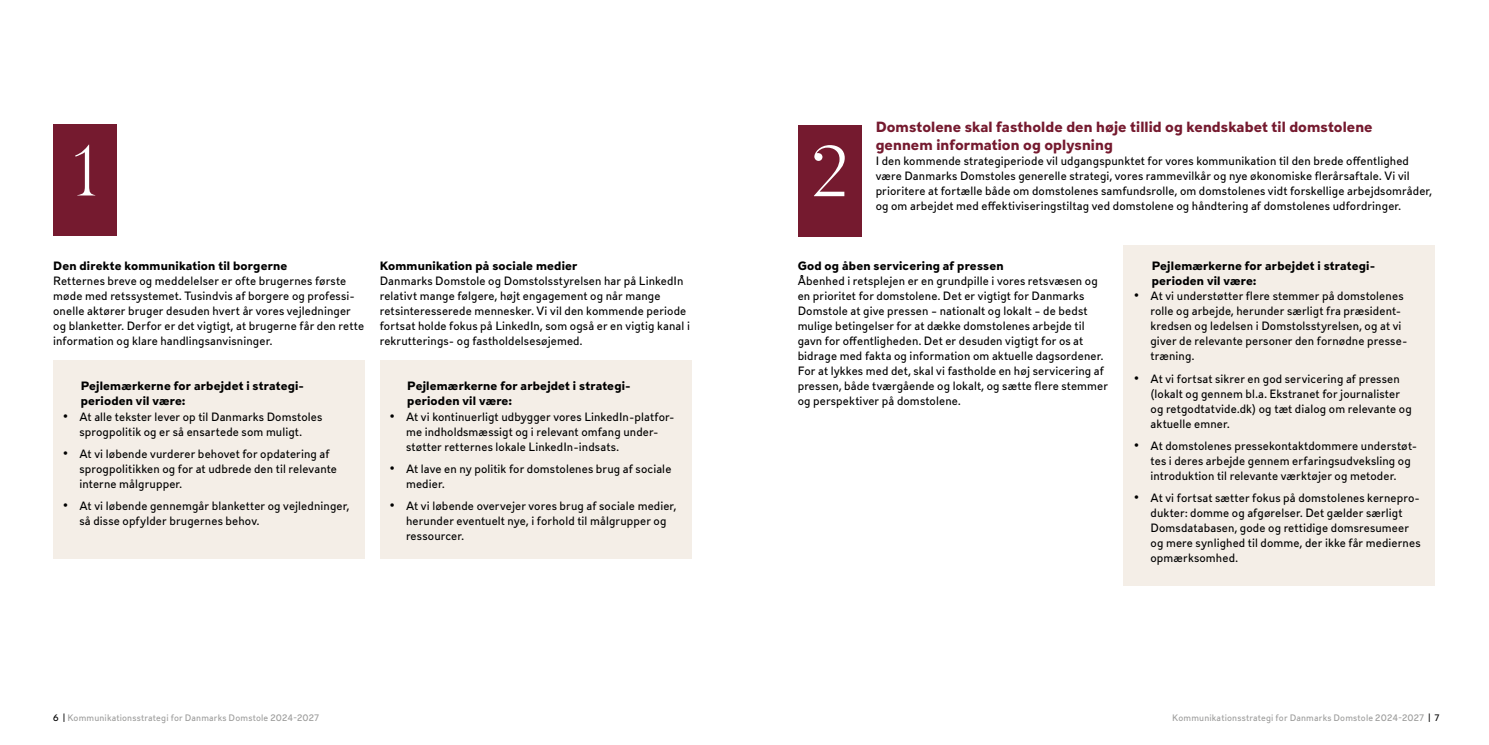
<style>
.page{position:relative;width:1489px;height:745px;background:#fff}
.page>*{position:absolute;margin:0;border:0;box-sizing:border-box;transform-origin:0 0}
.t1{font:300 72.5px "Berlingske Serif";color:#fff}
.t2{font:700 13.75px/17.5px "DS737";letter-spacing:.005em;color:#751a2f}
.t3{font:11.25px/15px "DS737";letter-spacing:.01em;color:#000}
.t4{font:700 11.25px "DS737";letter-spacing:.015em;color:#000}
.t5{font:8.75px "DS737";letter-spacing:.02em;color:#9d9d9c}
.s1{font-family:"Arial";font-size:13.75px}
.s2{color:#000}
</style>
<div class="page">
<div style="left:53px;top:124px;width:64px;height:112px;background:#751a2f"></div>
<div style="left:53px;top:360px;width:312px;height:198px;background:#f4eee7"></div>
<div style="left:1123px;top:244px;width:311px;height:341px;background:#f4eee7"></div>
<div style="left:380px;top:360px;width:311px;height:198px;background:#f4eee7"></div>
<div style="left:797px;top:125px;width:64px;height:112px;background:#751a2f"></div>
<h1 class="t1" style="left:64px;top:123px;width:43px">1</h1>
<p class="t4" style="left:53px;top:256px;width:236px">Den direkte kommunikation til borgerne</p>
<p class="t4" style="left:380px;top:256px;width:199px">Kommunikation på sociale medier</p>
<p class="t3" style="left:53px;top:272px;width:294px">Retternes breve og meddelelser er ofte brugernes første</p>
<p class="t3" style="left:380px;top:272px;width:305px">Danmarks Domstole og Domstolsstyrelsen har på LinkedIn</p>
<p class="t3" style="left:53px;top:287px;width:303px">møde med retssystemet. Tusindvis af borgere og professi-</p>
<p class="t3" style="left:380px;top:287px;width:282px">relativt mange følgere, højt engagement og når mange</p>
<p class="t3" style="left:53px;top:302px;width:299px">onelle aktører bruger desuden hvert år vores vejledninger</p>
<p class="t3" style="left:380px;top:302px;width:308px">retsinteresserede mennesker. Vi vil den kommende periode</p>
<p class="t3" style="left:53px;top:317px;width:312px">og blanketter. Derfor er det vigtigt, at brugerne får den rette</p>
<p class="t3" style="left:380px;top:317px;width:312px">fortsat holde fokus på LinkedIn, som også er en vigtig kanal i</p>
<p class="t3" style="left:53px;top:332px;width:221px">information og klare handlingsanvisninger.</p>
<p class="t3" style="left:380px;top:332px;width:204px">rekrutterings- og fastholdelsesøjemed.</p>
<p class="t4" style="left:81px;top:376px;width:225px">Pejlemærkerne for arbejdet i strategi-</p>
<p class="t4" style="left:407px;top:376px;width:225px">Pejlemærkerne for arbejdet i strategi-</p>
<p class="t4" style="left:81px;top:391px;width:106px">perioden vil være:</p>
<p class="t4" style="left:407px;top:391px;width:106px">perioden vil være:</p>
<p class="t3" style="left:63px;top:407px;width:261px"><span class="s1">•</span> At alle tekster lever op til Danmarks Domstoles</p>
<p class="t3" style="left:390px;top:407px;width:286px"><span class="s1">•</span> At vi kontinuerligt udbygger vores LinkedIn-platfor-</p>
<p class="t3" style="left:79px;top:422px;width:224px">sprogpolitik og er så ensartede som muligt.</p>
<p class="t3" style="left:406px;top:422px;width:254px">me indholdsmæssigt og i relevant omfang under&shy;støtter retternes lokale LinkedIn-indsats.</p>
<p class="t3" style="left:79px;top:444px;width:259px;text-indent:-16px"><span class="s1">•</span> At vi løbende vurderer behovet for opdatering af sprogpolitikken og for at udbrede den til relevante</p>
<p class="t3" style="left:390px;top:459px;width:283px"><span class="s1">•</span> At lave en ny politik for domstolenes brug af sociale</p>
<p class="t3" style="left:79px;top:474px;width:104px">interne målgrupper.</p>
<p class="t3" style="left:406px;top:474px;width:40px">medier.</p>
<p class="t3" style="left:63px;top:496px;width:287px"><span class="s1">•</span> At vi løbende gennemgår blanketter og vejledninger,</p>
<p class="t3" style="left:390px;top:496px;width:288px"><span class="s1">•</span> At vi løbende overvejer vores brug af sociale medier,</p>
<p class="t3" style="left:79px;top:511px;width:181px">så disse opfylder brugernes behov.</p>
<p class="t3" style="left:406px;top:511px;width:262px">herunder eventuelt nye, i forhold til målgrupper og ressourcer.</p>
<h1 class="t1" style="left:808px;top:124px;width:43px">2</h1>
<h2 class="t2" style="left:875px;top:117px;width:498px">Domstolene skal fastholde den høje tillid og kendskabet til domstolene gennem information og oplysning</h2>
<p class="t3" style="left:875px;top:152px;width:558px">I den kommende strategiperiode vil udgangspunktet for vores kommunikation til den brede offentlighed være Danmarks Domstoles generelle strategi, vores rammevilkår og nye økonomiske flerårsaftale. Vi vil prioritere at fortælle både om domstolenes samfundsrolle, om domstolenes vidt forskellige arbejdsområder, og om arbejdet med effektiviseringstiltag ved domstolene og håndtering af domstolenes udfordringer.</p>
<p class="t4" style="left:797px;top:256px;width:207px">God og åben servicering af pressen</p>
<p class="t4" style="left:1151px;top:256px;width:225px">Pejlemærkerne for arbejdet i strategi-</p>
<p class="t3" style="left:797px;top:272px;width:301px">Åbenhed i retsplejen er en grundpille i vores retsvæsen og</p>
<p class="t4" style="left:1151px;top:271px;width:106px">perioden vil være:</p>
<p class="t3" style="left:797px;top:287px;width:288px">en prioritet for domstolene. Det er vigtigt for Danmarks</p>
<p class="t3" style="left:1134px;top:287px;width:271px"><span class="s1">•</span> At vi understøtter flere stemmer på domstolenes</p>
<p class="t3" style="left:797px;top:302px;width:291px">Domstole at give pressen – nationalt og lokalt – de bedst</p>
<p class="t3" style="left:1150px;top:302px;width:252px">rolle og arbejde, herunder særligt fra præsident-</p>
<p class="t3" style="left:797px;top:317px;width:288px">mulige betingelser for at dække domstolenes arbejde til</p>
<p class="t3" style="left:1150px;top:317px;width:252px">kredsen og ledelsen i Domstolsstyrelsen, og at vi</p>
<p class="t3" style="left:797px;top:332px;width:287px">gavn for offentligheden. Det er desuden vigtigt for os at</p>
<p class="t3" style="left:1150px;top:332px;width:258px">giver de relevante personer den fornødne presse-</p>
<p class="t3" style="left:797px;top:347px;width:307px">bidrage med fakta og information om aktuelle dagsordener.</p>
<p class="t3" style="left:1150px;top:347px;width:45px">træning.</p>
<p class="t3" style="left:797px;top:362px;width:308px">For at lykkes med det, skal vi fastholde en høj servicering af</p>
<p class="t3" style="left:1134px;top:369px;width:267px"><span class="s1">•</span> At vi fortsat sikrer en god servicering af pressen</p>
<p class="t3" style="left:797px;top:377px;width:312px">pressen, både tværgående og lokalt, og sætte flere stemmer</p>
<p class="t3" style="left:1150px;top:384px;width:251px">(lokalt og gennem bl.a. Ekstranet for journalister</p>
<p class="t3" style="left:797px;top:392px;width:164px">og perspektiver på domstolene.</p>
<p class="t3" style="left:1150px;top:399px;width:263px">og retgodtatvide.dk) og tæt dialog om relevante og aktuelle emner.</p>
<p class="t3" style="left:1150px;top:436px;width:268px;text-indent:-16px"><span class="s1">•</span> At domstolenes pressekontaktdommere understøt&shy;tes i deres arbejde gennem erfaringsudveksling og introduktion til relevante værktøjer og metoder.</p>
<p class="t3" style="left:1150px;top:488px;width:272px;text-indent:-16px"><span class="s1">•</span> At vi fortsat sætter fokus på domstolenes kernepro&shy;dukter: domme og afgørelser. Det gælder særligt Domsdatabasen, gode og rettidige domsresumeer og mere synlighed til domme, der ikke får mediernes opmærksomhed.</p>
<p class="t5" style="left:53px;top:710px;width:267px"><span class="s2">6 |</span> Kommunikationsstrategi for Danmarks Domstole 2024-2027</p>
<p class="t5" style="left:1172px;top:710px;width:268px">Kommunikationsstrategi for Danmarks Domstole 2024-2027 <span class="s2">| 7</span></p>
</div>
